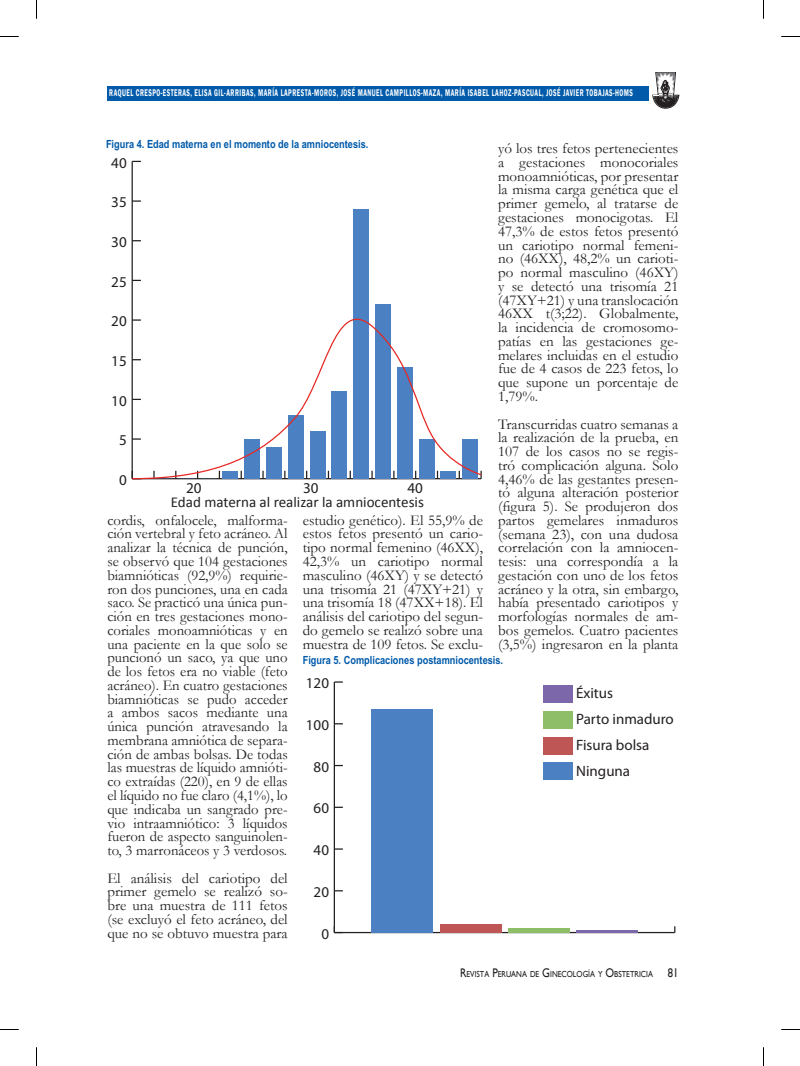
<style>
.page{position:relative;width:800px;height:1066px;background:#fff}
.page>*{position:absolute;margin:0;border:0;box-sizing:border-box;transform-origin:0 0}
.t1{font:15px/13.8px "Garamond";color:#231f20;text-align:justify}
.t2{font:15px/25.9px "Myriad Pro";color:#231f20}
.t3{font:15px "Calibri";color:#231f20}
.t4{font:700 11.25px "Arial Narrow";color:#015aaa}
.t5{font:600 10px "Franklin Gothic";letter-spacing:.08em;color:#fff;scale:.6 1}
.t6{font:8.75px "Gill Sans";color:#231f20;scale:.85 1}
.s1{font-size:12.5px}
</style>
<div class="page">
<div style="left:107px;top:86px;width:541px;height:14px;background:#015aaa"></div>
<svg style="left:652px;top:72px;width:26px;height:36px"></svg>
<hr style="left:131px;top:161px;width:2px;height:317px;background:#231f20">
<svg style="left:132px;top:200px;width:9px;height:2px"></svg>
<div style="left:353px;top:209px;width:16px;height:269px;background:#4b81c2"></div>
<svg style="left:131px;top:293px;width:351px;height:187px"></svg>
<hr style="left:334px;top:931px;width:340px;height:1px;background:#231f20">
<hr style="left:333px;top:681px;width:2px;height:251px;background:#231f20">
<svg style="left:333px;top:925px;width:10px;height:7px"></svg>
<svg style="left:335px;top:764px;width:8px;height:2px"></svg>
<div style="left:543px;top:685px;width:29px;height:17px;background:#7c67ab"></div>
<hr style="left:576px;top:930px;width:61px;height:2px;background:#7c67ab">
<div style="left:543px;top:710px;width:29px;height:18px;background:#8fbe69"></div>
<hr style="left:508px;top:928px;width:61px;height:4px;background:#8fbe69">
<div style="left:543px;top:736px;width:29px;height:18px;background:#be5656"></div>
<div style="left:440px;top:923px;width:61px;height:9px;background:#be5656"></div>
<div style="left:543px;top:762px;width:29px;height:17px;background:#4b81c2"></div>
<div style="left:371px;top:709px;width:62px;height:223px;background:#4b81c2"></div>
<svg style="left:0;top:36px;width:19px;height:1px"></svg>
<svg style="left:781px;top:36px;width:18px;height:1px"></svg>
<svg style="left:36px;top:0;width:1px;height:19px"></svg>
<svg style="left:36px;top:1047px;width:1px;height:18px"></svg>
<svg style="left:763px;top:0;width:1px;height:19px"></svg>
<svg style="left:763px;top:1047px;width:1px;height:18px"></svg>
<p class="t5" style="left:109px;top:86px;width:874px">RAQUEL CR ESPO-ESTERAS, ELISA GIL-ARR IBAS, MAR ÍA LAPR ESTA-MOROS, JOSÉ MANUEL CAMPILLOS-MAZA, MAR ÍA ISABEL LAHOZ-PASCUAL, JOSÉ JAVIER TOBAJAS-HOMS</p>
<p class="t4" style="left:106px;top:137px;width:264px">Figura 4. Edad materna en el momento de la amniocentesis.</p>
<p class="t1" style="left:498px;top:141px;width:182px">yó los tres fetos pertenecientes a gestaciones monocoriales monoamnióticas, por presentar la misma carga genética que el primer gemelo, al tratarse de gestaciones monocigotas. El 47,3% de estos fetos presentó un cariotipo normal femeni&shy;no (46XX), 48,2% un carioti&shy;po normal masculino (46XY) y se detectó una trisomía 21 (47XY+21) y una translocación 46XX t(3;22). Globalmente, la incidencia de cromosomo&shy;patías en las gestaciones ge&shy;melares incluidas en el estudio fue de 4 casos de 223 fetos, lo que supone un porcentaje de 1,79%.</p>
<p class="t1" style="left:498px;top:416px;width:182px">Transcurridas cuatro semanas a la realización de la prueba, en 107 de los casos no se regis&shy;tró complicación alguna. Solo 4,46% de las gestantes presen&shy;tó alguna alteración posterior (figura 5). Se produjeron dos partos gemelares inmaduros (semana 23), con una dudosa correlación con la amniocen&shy;tesis: una correspondía a la gestación con uno de los fetos acráneo y la otra, sin embargo, había presentado cariotipos y morfologías normales de am&shy;bos gemelos. Cuatro pacientes (3,5%) ingresaron en la planta</p>
<p class="t2" style="left:111px;top:149px;width:17px">40</p>
<p class="t2" style="left:111px;top:189px;width:17px">35</p>
<p class="t2" style="left:111px;top:228px;width:17px">30</p>
<p class="t2" style="left:111px;top:268px;width:17px">25</p>
<p class="t2" style="left:111px;top:308px;width:17px">20</p>
<p class="t2" style="left:111px;top:347px;width:17px">15</p>
<p class="t2" style="left:111px;top:387px;width:17px">10</p>
<p class="t2" style="left:119px;top:427px;width:9px">5</p>
<p class="t2" style="left:119px;top:466px;width:9px">0</p>
<p class="t2" style="left:186px;top:474px;width:17px">20</p>
<p class="t2" style="left:303px;top:474px;width:17px">30</p>
<p class="t2" style="left:407px;top:474px;width:17px">40</p>
<p class="t3" style="left:171px;top:493px;width:254px">Edad materna al realizar la amniocentesis</p>
<p class="t1" style="left:107px;top:512px;width:182px">cordis, onfalocele, malforma&shy;ción vertebral y feto acráneo. Al analizar la técnica de punción, se observó que 104 gestaciones biamnióticas (92,9%) requirie&shy;ron dos punciones, una en cada saco. Se practicó una única pun&shy;ción en tres gestaciones mono&shy;coriales monoamnióticas y en una paciente en la que solo se puncionó un saco, ya que uno de los fetos era no viable (feto acráneo). En cuatro gestaciones biamnióticas se pudo acceder a ambos sacos mediante una única punción atravesando la membrana amniótica de separa&shy;ción de ambas bolsas. De todas las muestras de líquido amnióti&shy;co extraídas (220), en 9 de ellas el líquido no fue claro (4,1%), lo que indicaba un sangrado pre&shy;vio intraamniótico: 3 líquidos fueron de aspecto sanguinolen&shy;to, 3 marronáceos y 3 verdosos.</p>
<p class="t1" style="left:107px;top:870px;width:182px">El análisis del cariotipo del primer gemelo se realizó so&shy;bre una muestra de 111 fetos (se excluyó el feto acráneo, del que no se obtuvo muestra para</p>
<p class="t1" style="left:302px;top:512px;width:182px">estudio genético). El 55,9% de estos fetos presentó un cario&shy;tipo normal femenino (46XX), 42,3% un cariotipo normal masculino (46XY) y se detectó una trisomía 21 (47XY+21) y una trisomía 18 (47XX+18). El análisis del cariotipo del segun&shy;do gemelo se realizó sobre una muestra de 109 fetos. Se exclu-</p>
<p class="t4" style="left:302px;top:653px;width:202px">Figura 5. Complicaciones postamniocentesis.</p>
<p class="t2" style="left:306px;top:669px;width:25px">120</p>
<p class="t2" style="left:576px;top:679px;width:99px">Éxitus<br>Parto inmaduro<br>Fisura bolsa<br>Ninguna</p>
<p class="t2" style="left:306px;top:711px;width:25px">100</p>
<p class="t2" style="left:313px;top:753px;width:17px">80</p>
<p class="t2" style="left:313px;top:794px;width:17px">60</p>
<p class="t2" style="left:313px;top:836px;width:17px">40</p>
<p class="t2" style="left:313px;top:878px;width:17px">20</p>
<p class="t2" style="left:321px;top:920px;width:9px">0</p>
<p class="t6" style="left:460px;top:968px;width:258px"><span class="s1">R</span>EVISTA <span class="s1">P</span>ERUANA DE <span class="s1">G</span>INECOLOGÍA Y <span class="s1">O</span>BSTETRICIA <span class="s1">81</span></p>
</div>
